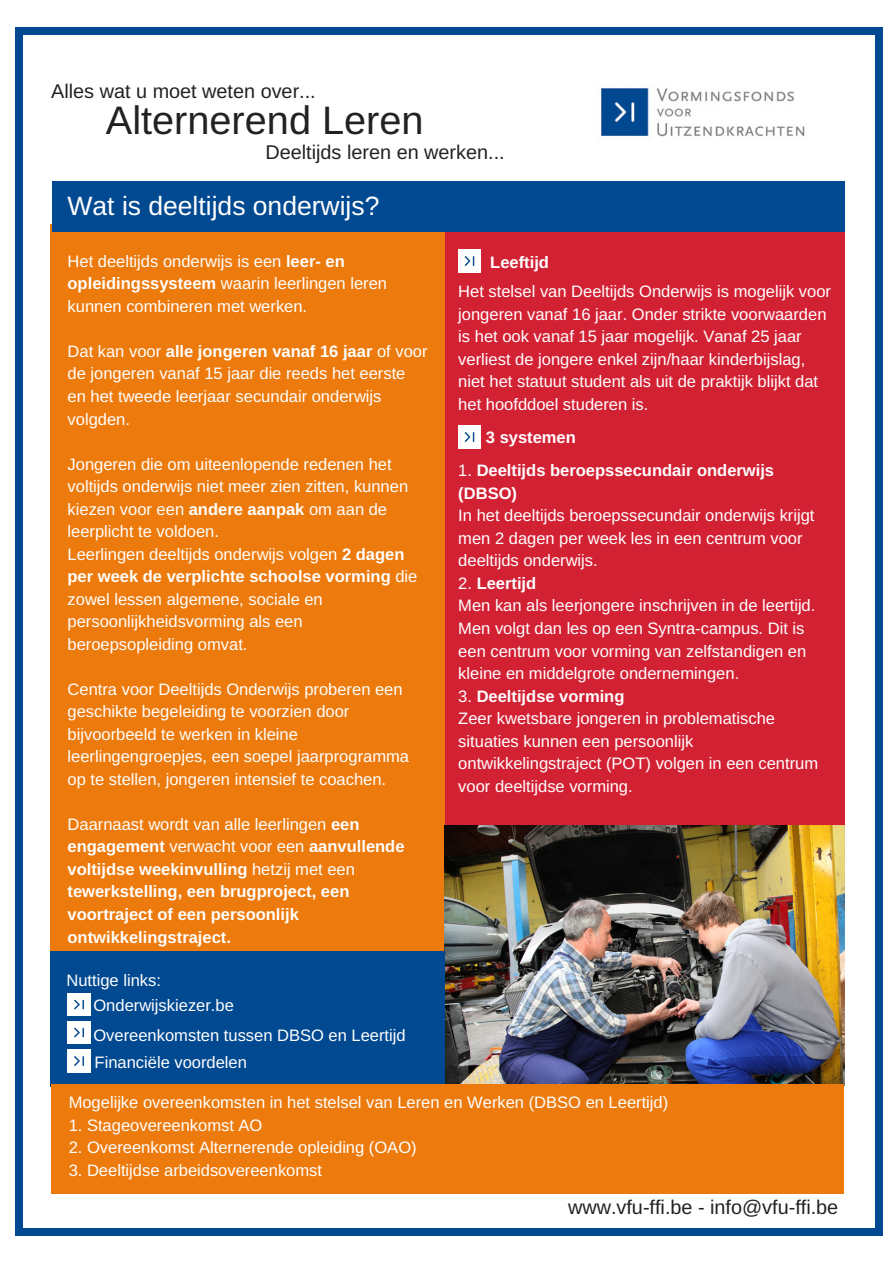
<style>
.page{position:relative;width:893px;height:1263px;background:#fff}
.page>*{position:absolute;margin:0;border:0;box-sizing:border-box;transform-origin:0 0}
.t1{font:39.75px "Arimo";color:#222}
.t2{font:26.55px "Arimo";color:#fff}
.t3{font:19.8px "Arimo";color:#222}
.t4{font:16.5px/22.5px "Arimo";color:#fff}
.t5{font:700 16.5px/22.5px "Arimo";color:#fff}
.s1{font-weight:700}
.s2{font-weight:400}
</style>
<div class="page">
<div style="left:875px;top:1228px;width:7px;height:8px;background:#014991"></div>
<div style="left:15px;top:35px;width:8px;height:1194px;background:#014991"></div>
<div style="left:15px;top:1228px;width:8px;height:8px;background:#014991"></div>
<div style="left:875px;top:35px;width:7px;height:1194px;background:#014991"></div>
<div style="left:22px;top:1228px;width:853px;height:8px;background:#014991"></div>
<div style="left:875px;top:27px;width:7px;height:8px;background:#014991"></div>
<div style="left:15px;top:27px;width:8px;height:8px;background:#014991"></div>
<div style="left:22px;top:27px;width:853px;height:8px;background:#014991"></div>
<div style="left:445px;top:224px;width:399px;height:605px;background:#d32134"></div>
<img style="left:599px;top:88px;width:206px;height:50px">
<img style="left:458px;top:250px;width:23px;height:22px">
<div style="left:51px;top:224px;width:394px;height:729px;background:#ed7a0c"></div>
<div style="left:52px;top:181px;width:792px;height:51px;background:#014991"></div>
<img style="left:458px;top:426px;width:23px;height:22px">
<img style="left:445px;top:825px;width:399px;height:260px">
<div style="left:51px;top:951px;width:394px;height:136px;background:#014991"></div>
<img style="left:68px;top:993px;width:22px;height:23px">
<img style="left:68px;top:1021px;width:22px;height:23px">
<img style="left:68px;top:1049px;width:22px;height:23px">
<div style="left:51px;top:1084px;width:792px;height:110px;background:#ed7a0c"></div>
<p class="t3" style="left:51px;top:80px;width:266px">Alles wat u moet weten over...</p>
<h1 class="t1" style="left:106px;top:98px;width:319px">Alternerend Leren</h1>
<p class="t3" style="left:265px;top:141px;width:241px">Deeltijds leren en werken...</p>
<h2 class="t2" style="left:68px;top:191px;width:313px">Wat is deeltijds onderwijs?</h2>
<p class="t4" style="left:68px;top:250px;width:321px">Het deeltijds onderwijs is een <span class="s1">leer- en opleidingssysteem</span> waarin leerlingen leren kunnen combineren met werken.</p>
<p class="t4" style="left:68px;top:340px;width:361px">Dat kan voor <span class="s1">alle jongeren vanaf 16 jaar</span> of voor de jongeren vanaf 15 jaar die reeds het eerste en het tweede leerjaar secundair onderwijs volgden.</p>
<p class="t4" style="left:68px;top:453px;width:351px">Jongeren die om uiteenlopende redenen het voltijds onderwijs niet meer zien zitten, kunnen kiezen voor een <span class="s1">andere aanpak</span> om aan de leerplicht te voldoen.<br>Leerlingen deeltijds onderwijs volgen <span class="s1">2 dagen per week de verplichte schoolse vorming</span> die zowel lessen algemene, sociale en persoonlijkheidsvorming als een beroepsopleiding omvat.</p>
<p class="t4" style="left:68px;top:678px;width:343px">Centra voor Deeltijds Onderwijs proberen een geschikte begeleiding te voorzien door bijvoorbeeld te werken in kleine leerlingengroepjes, een soepel jaarprogramma op te stellen, jongeren intensief te coachen.</p>
<p class="t5" style="left:68px;top:813px;width:339px"><span class="s2">Daarnaast wordt van alle leerlingen</span> een engagement <span class="s2">verwacht voor een</span> aanvullende voltijdse weekinvulling <span class="s2">hetzij met een </span>tewerkstelling, een brugproject, een voortraject of een persoonlijk ontwikkelingstraject.</p>
<p class="t5" style="left:490px;top:251px;width:60px">Leeftijd</p>
<p class="t4" style="left:458px;top:280px;width:374px">Het stelsel van Deeltijds Onderwijs is mogelijk voor jongeren vanaf 16 jaar. Onder strikte voorwaarden is het ook vanaf 15 jaar mogelijk. Vanaf 25 jaar verliest de jongere enkel zijn/haar kinderbijslag, niet het statuut student als uit de praktijk blijkt dat het hoofddoel studeren is.</p>
<p class="t5" style="left:486px;top:426px;width:91px">3 systemen</p>
<p class="t5" style="left:458px;top:459px;width:317px"><span class="s2">1.</span> Deeltijds beroepssecundair onderwijs (DBSO)</p>
<p class="t4" style="left:458px;top:504px;width:358px">In het deeltijds beroepssecundair onderwijs krijgt men 2 dagen per week les in een centrum voor deeltijds onderwijs.</p>
<p class="t4" style="left:458px;top:572px;width:359px">2. <span class="s1">Leertijd<br></span>Men kan als leerjongere inschrijven in de leertijd.<br>Men volgt dan les op een Syntra-campus. Dit is een centrum voor vorming van zelfstandigen en kleine en middelgrote ondernemingen.</p>
<p class="t4" style="left:458px;top:684px;width:361px">3. <span class="s1">Deeltijdse vorming<br></span>Zeer kwetsbare jongeren in problematische situaties kunnen een persoonlijk ontwikkelingstraject (POT) volgen in een centrum voor deeltijdse vorming.</p>
<p class="t4" style="left:66px;top:969px;width:96px">Nuttige links:</p>
<p class="t4" style="left:93px;top:1021px;width:314px;line-height:27px">Overeenkomsten tussen DBSO en Leertijd<br>Financiële voordelen</p>
<p class="t4" style="left:69px;top:1091px;width:601px">Mogelijke overeenkomsten in het stelsel van Leren en Werken (DBSO en Leertijd)</p>
<p class="t4" style="left:69px;top:1113px;width:195px">1. Stageovereenkomst AO</p>
<p class="t4" style="left:69px;top:1136px;width:349px">2. Overeenkomst Alternerende opleiding (OAO)</p>
<p class="t4" style="left:69px;top:1159px;width:255px">3. Deeltijdse arbeidsovereenkomst</p>
<p class="t3" style="left:568px;top:1196px;width:272px">www.vfu-ffi.be - info@vfu-ffi.be</p>
<p class="t4" style="left:93px;top:994px;width:142px">Onderwijskiezer.be</p>
</div>
